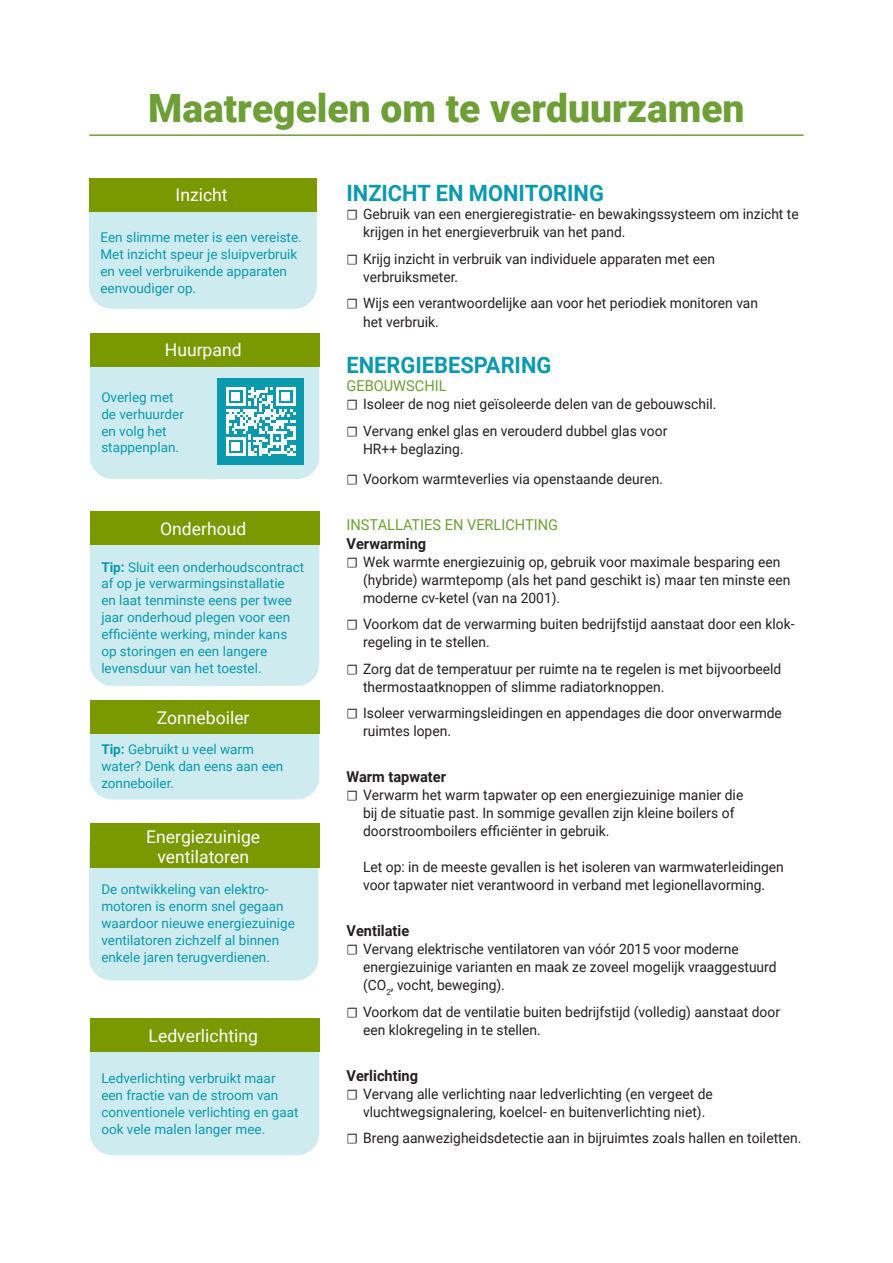
<style>
.page{position:relative;width:893px;height:1263px;background:#fff}
.page>*{position:absolute;margin:0;border:0;box-sizing:border-box;transform-origin:0 0}
.t1{font:900 39px "Roboto";color:#6e9f36}
.PLATTE_TEKST_BOLD{font:700 22.5px "Roboto";color:#0a99ad}
.t2{font:17.55px "Roboto";color:#fff}
.PLATTE_TEKST_BOLD-2{font:700 15px "Roboto";color:#231f20}
.PLATTE_TEKST_BOLD-3{font:15px "Roboto";color:#6e9f36}
.t3{font:14.25px/18px "Roboto";color:#231f20}
.PLATTE_TEKST_BOLD-4{font:13.5px/16.8px "Roboto";color:#0a99ad}
.s1{font-weight:700}
.s2{font-family:"Minion Pro"}
</style>
<div class="page">
<div style="left:89px;top:178px;width:228px;height:131px;background:#ceebef;border-radius:23px"></div>
<div style="left:89px;top:178px;width:228px;height:33px;background:#7a9900"></div>
<div style="left:90px;top:333px;width:229px;height:146px;background:#ceebef;border-radius:23px"></div>
<div style="left:90px;top:333px;width:229px;height:33px;background:#7a9900"></div>
<div style="left:90px;top:512px;width:229px;height:174px;background:#ceebef;border-radius:23px"></div>
<div style="left:90px;top:512px;width:229px;height:33px;background:#7a9900"></div>
<div style="left:90px;top:701px;width:229px;height:98px;background:#ceebef;border-radius:23px"></div>
<div style="left:90px;top:701px;width:229px;height:33px;background:#7a9900"></div>
<div style="left:89px;top:824px;width:229px;height:156px;background:#ceebef;border-radius:23px"></div>
<div style="left:90px;top:823px;width:229px;height:45px;background:#7a9900"></div>
<div style="left:90px;top:1018px;width:229px;height:137px;background:#ceebef;border-radius:23px"></div>
<div style="left:90px;top:1018px;width:229px;height:33px;background:#7a9900"></div>
<div style="left:218px;top:378px;width:86px;height:87px;background:#0a99ad"></div>
<hr style="left:89px;top:134px;width:715px;height:2px;background:#6e9f36">
<svg style="left:226px;top:387px;width:69px;height:69px"></svg>
<hr style="left:226px;top:453px;width:19px;height:3px;background:#fff">
<div style="left:232px;top:442px;width:8px;height:9px;background:#fff"></div>
<p class="t1" style="left:148px;top:80px;width:598px">Maatregelen om te verduurzamen</p>
<p class="t2" style="left:176px;top:183px;width:54px">Inzicht</p>
<p class="PLATTE_TEKST_BOLD-4" style="left:100px;top:229px;width:203px">Een slimme meter is een vereiste.<br>Met inzicht speur je sluipverbruik en veel verbruikende apparaten eenvoudiger op.</p>
<p class="t2" style="left:165px;top:338px;width:78px">Huurpand</p>
<p class="PLATTE_TEKST_BOLD-4" style="left:101px;top:388px;width:84px">Overleg met de verhuurder</p>
<p class="PLATTE_TEKST_BOLD-4" style="left:101px;top:422px;width:79px">en volg het stappenplan.</p>
<p class="t2" style="left:160px;top:516px;width:88px">Onderhoud</p>
<p class="PLATTE_TEKST_BOLD-4" style="left:101px;top:558px;width:204px"><span class="s1">Tip:</span> Sluit een onderhoudscontract af op je verwarmingsinstallatie<br>en laat tenminste eens per twee jaar onderhoud plegen voor een efficiënte werking, minder kans op storingen en een langere levensduur van het toestel.</p>
<p class="t2" style="left:157px;top:705px;width:94px">Zonneboiler</p>
<p class="PLATTE_TEKST_BOLD-4" style="left:101px;top:741px;width:184px"><span class="s1">Tip:</span> Gebruikt u veel warm water? Denk dan eens aan een zonneboiler.</p>
<p class="t2" style="left:146px;top:825px;width:116px">Energiezuinige</p>
<p class="t2" style="left:157px;top:844px;width:93px">ventilatoren</p>
<p class="PLATTE_TEKST_BOLD-4" style="left:101px;top:880px;width:195px">De ontwikkeling van elektro&shy;motoren is enorm snel gegaan waardoor nieuwe energiezuinige ventilatoren zichzelf al binnen enkele jaren terugverdienen.</p>
<p class="t2" style="left:149px;top:1023px;width:111px">Ledverlichting</p>
<p class="PLATTE_TEKST_BOLD-4" style="left:101px;top:1069px;width:199px">Ledverlichting verbruikt maar een fractie van de stroom van conventionele verlichting en gaat ook vele malen langer mee.</p>
<p class="PLATTE_TEKST_BOLD" style="left:347px;top:178px;width:259px">INZICHT EN MONITORING</p>
<p class="t3" style="left:363px;top:205px;width:437px;text-indent:-17px"><span class="s2">☐</span> Gebruik van een energieregistratie- en bewakingssysteem om inzicht te krijgen in het energieverbruik van het pand.</p>
<p class="t3" style="left:363px;top:249px;width:353px;text-indent:-17px"><span class="s2">☐</span> Krijg inzicht in verbruik van individuele apparaten met een verbruiksmeter.</p>
<p class="t3" style="left:363px;top:294px;width:396px;text-indent:-17px"><span class="s2">☐</span> Wijs een verantwoordelijke aan voor het periodiek monitoren van het verbruik.</p>
<p class="PLATTE_TEKST_BOLD" style="left:347px;top:349px;width:206px">ENERGIEBESPARING</p>
<p class="PLATTE_TEKST_BOLD-3" style="left:347px;top:375px;width:101px">GEBOUWSCHIL</p>
<p class="t3" style="left:347px;top:395px;width:371px"><span class="s2">☐</span> Isoleer de nog niet geïsoleerde delen van de gebouwschil.</p>
<p class="t3" style="left:363px;top:421px;width:306px;text-indent:-17px"><span class="s2">☐</span> Vervang enkel glas en verouderd dubbel glas voor<br>HR++ beglazing.</p>
<p class="t3" style="left:347px;top:469px;width:318px"><span class="s2">☐</span> Voorkom warmteverlies via openstaande deuren.</p>
<p class="PLATTE_TEKST_BOLD-3" style="left:347px;top:514px;width:213px">INSTALLATIES EN VERLICHTING</p>
<p class="PLATTE_TEKST_BOLD-2" style="left:347px;top:533px;width:81px">Verwarming</p>
<p class="t3" style="left:363px;top:552px;width:429px;text-indent:-17px"><span class="s2">☐</span> Wek warmte energiezuinig op, gebruik voor maximale besparing een (hybride) warmtepomp (als het pand geschikt is) maar ten minste een moderne cv-ketel (van na 2001).</p>
<p class="t3" style="left:363px;top:614px;width:432px;text-indent:-17px"><span class="s2">☐</span> Voorkom dat de verwarming buiten bedrijfstijd aanstaat door een klok&shy;regeling in te stellen.</p>
<p class="t3" style="left:363px;top:659px;width:420px;text-indent:-17px"><span class="s2">☐</span> Zorg dat de temperatuur per ruimte na te regelen is met bijvoorbeeld thermostaatknoppen of slimme radiatorknoppen.</p>
<p class="t3" style="left:363px;top:703px;width:420px;text-indent:-17px"><span class="s2">☐</span> Isoleer verwarmingsleidingen en appendages die door onverwarmde ruimtes lopen.</p>
<p class="PLATTE_TEKST_BOLD-2" style="left:347px;top:766px;width:101px">Warm tapwater</p>
<p class="t3" style="left:363px;top:785px;width:382px;text-indent:-17px"><span class="s2">☐</span> Verwarm het warm tapwater op een energiezuinige manier die bij de situatie past. In sommige gevallen zijn kleine boilers of doorstroomboilers efficiënter in gebruik.</p>
<p class="t3" style="left:363px;top:857px;width:422px">Let op: in de meeste gevallen is het isoleren van warmwaterleidingen voor tapwater niet verantwoord in verband met legionellavorming.</p>
<p class="PLATTE_TEKST_BOLD-2" style="left:347px;top:920px;width:64px">Ventilatie</p>
<p class="t3" style="left:363px;top:940px;width:415px;text-indent:-17px"><span class="s2">☐</span> Vervang elektrische ventilatoren van vóór 2015 voor moderne energiezuinige varianten en maak ze zoveel mogelijk vraaggestuurd (CO<sub>2</sub>, vocht, beweging).</p>
<p class="t3" style="left:363px;top:1002px;width:418px;text-indent:-17px"><span class="s2">☐</span> Voorkom dat de ventilatie buiten bedrijfstijd (volledig) aanstaat door een klokregeling in te stellen.</p>
<p class="PLATTE_TEKST_BOLD-2" style="left:347px;top:1065px;width:73px">Verlichting</p>
<p class="t3" style="left:363px;top:1084px;width:351px;text-indent:-17px"><span class="s2">☐</span> Vervang alle verlichting naar ledverlichting (en vergeet de vluchtwegsignalering, koelcel- en buitenverlichting niet).</p>
<p class="t3" style="left:347px;top:1129px;width:456px"><span class="s2">☐</span> Breng aanwezigheidsdetectie aan in bijruimtes zoals hallen en toiletten.</p>
</div>
